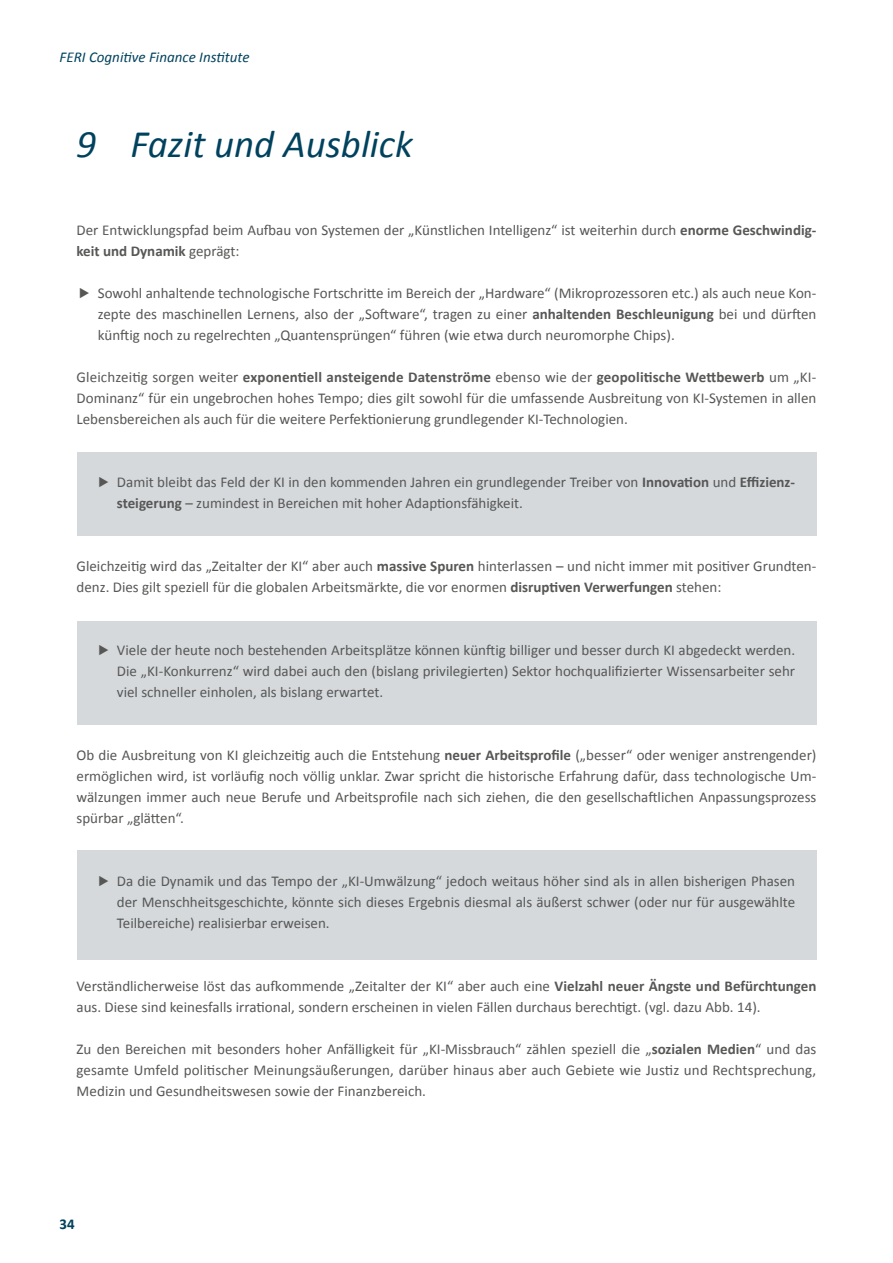
<style>
.page{position:relative;width:893px;height:1263px;background:#fff}
.page>*{position:absolute;margin:0;border:0;box-sizing:border-box;transform-origin:0 0}
.t1{font:italic 39px "Calibri";color:#00425e}
.t2{font:15px/21px "Calibri";color:#575756;text-align:justify}
.t3{font:italic 15px "Calibri";color:#00425e}
.t4{font:700 15px "Calibri";color:#00425e}
.s1{font-weight:700}
</style>
<div class="page">
<div style="left:77px;top:452px;width:739px;height:84px;background:#d5d9dc"></div>
<div style="left:77px;top:621px;width:739px;height:103px;background:#d5d9dc"></div>
<div style="left:77px;top:850px;width:739px;height:110px;background:#d5d9dc"></div>
<p class="t3" style="left:60px;top:47px;width:191px">FERI Cognitive Finance Institute</p>
<h1 class="t1" style="left:77px;top:117px;width:338px">9 Fazit und Ausblick</h1>
<p class="t2" style="left:77px;top:219px;width:741px">Der Entwicklungspfad beim Aufbau von Systemen der „Künstlichen Intelligenz“ ist weiterhin durch <span class="s1">enorme Geschwindig&shy;keit und Dynamik</span> geprägt:</p>
<p class="t2" style="left:98px;top:282px;width:720px">Sowohl anhaltende technologische Fortschritte im Bereich der „Hardware“ (Mikroprozessoren etc.) als auch neue Kon&shy;zepte des maschinellen Lernens, also der „Software“, tragen zu einer <span class="s1">anhaltenden Beschleunigung</span> bei und dürften künftig noch zu regelrechten „Quantensprüngen“ führen (wie etwa durch neuromorphe Chips).</p>
<p class="t2" style="left:77px;top:366px;width:741px">Gleichzeitig sorgen weiter <span class="s1">exponentiell ansteigende Datenströme</span> ebenso wie der <span class="s1">geopolitische Wettbewerb</span> um „KI-Dominanz“ für ein ungebrochen hohes Tempo; dies gilt sowohl für die umfassende Ausbreitung von KI-Systemen in allen Lebensbereichen als auch für die weitere Perfektionierung grundlegender KI-Technologien.</p>
<p class="t2" style="left:117px;top:471px;width:680px">Damit bleibt das Feld der KI in den kommenden Jahren ein grundlegender Treiber von <span class="s1">Innovation</span> und <span class="s1">Effizienz&shy;steigerung</span> – zumindest in Bereichen mit hoher Adaptionsfähigkeit.</p>
<p class="t2" style="left:77px;top:555px;width:741px">Gleichzeitig wird das „Zeitalter der KI“ aber auch <span class="s1">massive Spuren</span> hinterlassen – und nicht immer mit positiver Grundten&shy;denz. Dies gilt speziell für die globalen Arbeitsmärkte, die vor enormen <span class="s1">disruptiven Verwerfungen</span> stehen:</p>
<p class="t2" style="left:117px;top:639px;width:680px">Viele der heute noch bestehenden Arbeitsplätze können künftig billiger und besser durch KI abgedeckt werden.<br>Die „KI-Konkurrenz“ wird dabei auch den (bislang privilegierten) Sektor hochqualifizierter Wissensarbeiter sehr viel schneller einholen, als bislang erwartet.</p>
<p class="t2" style="left:77px;top:744px;width:741px">Ob die Ausbreitung von KI gleichzeitig auch die Entstehung <span class="s1">neuer Arbeitsprofile</span> („besser“ oder weniger anstrengender) ermöglichen wird, ist vorläufig noch völlig unklar. Zwar spricht die historische Erfahrung dafür, dass technologische Um&shy;wälzungen immer auch neue Berufe und Arbeitsprofile nach sich ziehen, die den gesellschaftlichen Anpassungsprozess spürbar „glätten“.</p>
<p class="t2" style="left:117px;top:870px;width:680px">Da die Dynamik und das Tempo der „KI-Umwälzung“ jedoch weitaus höher sind als in allen bisherigen Phasen der Menschheitsgeschichte, könnte sich dieses Ergebnis diesmal als äußerst schwer (oder nur für ausgewählte Teilbereiche) realisierbar erweisen.</p>
<p class="t2" style="left:77px;top:975px;width:741px">Verständlicherweise löst das aufkommende „Zeitalter der KI“ aber auch eine <span class="s1">Vielzahl neuer Ängste und Befürchtungen </span>aus. Diese sind keinesfalls irrational, sondern erscheinen in vielen Fällen durchaus berechtigt. (vgl. dazu Abb. 14).</p>
<p class="t2" style="left:77px;top:1038px;width:741px">Zu den Bereichen mit besonders hoher Anfälligkeit für „KI-Missbrauch“ zählen speziell die „<span class="s1">sozialen Medien</span>“ und das gesamte Umfeld politischer Meinungsäußerungen, darüber hinaus aber auch Gebiete wie Justiz und Rechtsprechung, Medizin und Gesundheitswesen sowie der Finanzbereich.</p>
<p class="t4" style="left:60px;top:1213px;width:17px">34</p>
</div>
